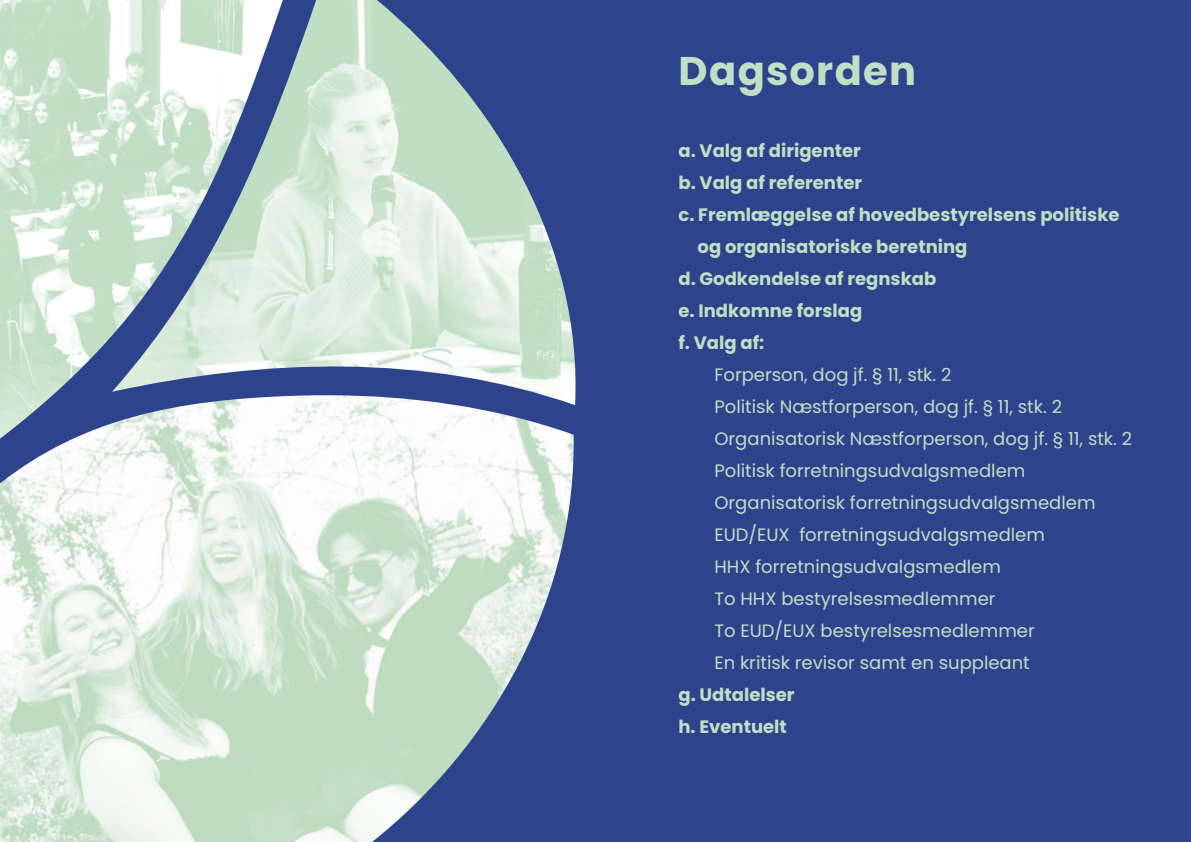
<style>
.page{position:relative;width:1191px;height:842px;background:#2d438c}
.page>*{position:absolute;margin:0;border:0;box-sizing:border-box;transform-origin:0 0}
.t1{font:700 40px "Poppins";letter-spacing:.035em;color:#c1dfc4}
.t2{font:18px/32px "Poppins";color:#c1dfc4}
.t3{font:700 18px/32px "Poppins";color:#c1dfc4}
</style>
<div class="page">
<img style="left:0;top:0;width:112px;height:395px">
<img style="left:0;top:395px;width:574px;height:447px">
<img style="left:112px;top:0;width:464px;height:405px">
<h1 class="t1" style="left:678px;top:48px;width:239px">Dagsorden</h1>
<p class="t3" style="left:678px;top:135px;width:184px">a. Valg af dirigenter</p>
<p class="t3" style="left:678px;top:167px;width:185px">b. Valg af referenter</p>
<p class="t3" style="left:678px;top:199px;width:442px">c. Fremlæggelse af hovedbestyrelsens politiske</p>
<p class="t3" style="left:697px;top:231px;width:271px">og organisatoriske beretning</p>
<p class="t3" style="left:678px;top:263px;width:259px">d. Godkendelse af regnskab</p>
<p class="t3" style="left:678px;top:295px;width:185px">e. Indkomne forslag</p>
<p class="t3" style="left:678px;top:327px;width:87px">f. Valg af:</p>
<p class="t2" style="left:714px;top:359px;width:419px">Forperson, dog jf. § 11, stk. 2<br>Politisk Næstforperson, dog jf. § 11, stk. 2<br>Organisatorisk Næstforperson, dog jf. § 11, stk. 2<br>Politisk forretningsudvalgsmedlem Organisatorisk forretningsudvalgsmedlem EUD/EUX forretningsudvalgsmedlem<br>HHX forretningsudvalgsmedlem<br>To HHX bestyrelsesmedlemmer<br>To EUD/EUX bestyrelsesmedlemmer<br>En kritisk revisor samt en suppleant</p>
<p class="t3" style="left:678px;top:679px;width:118px">g. Udtalelser h. Eventuelt</p>
</div>
